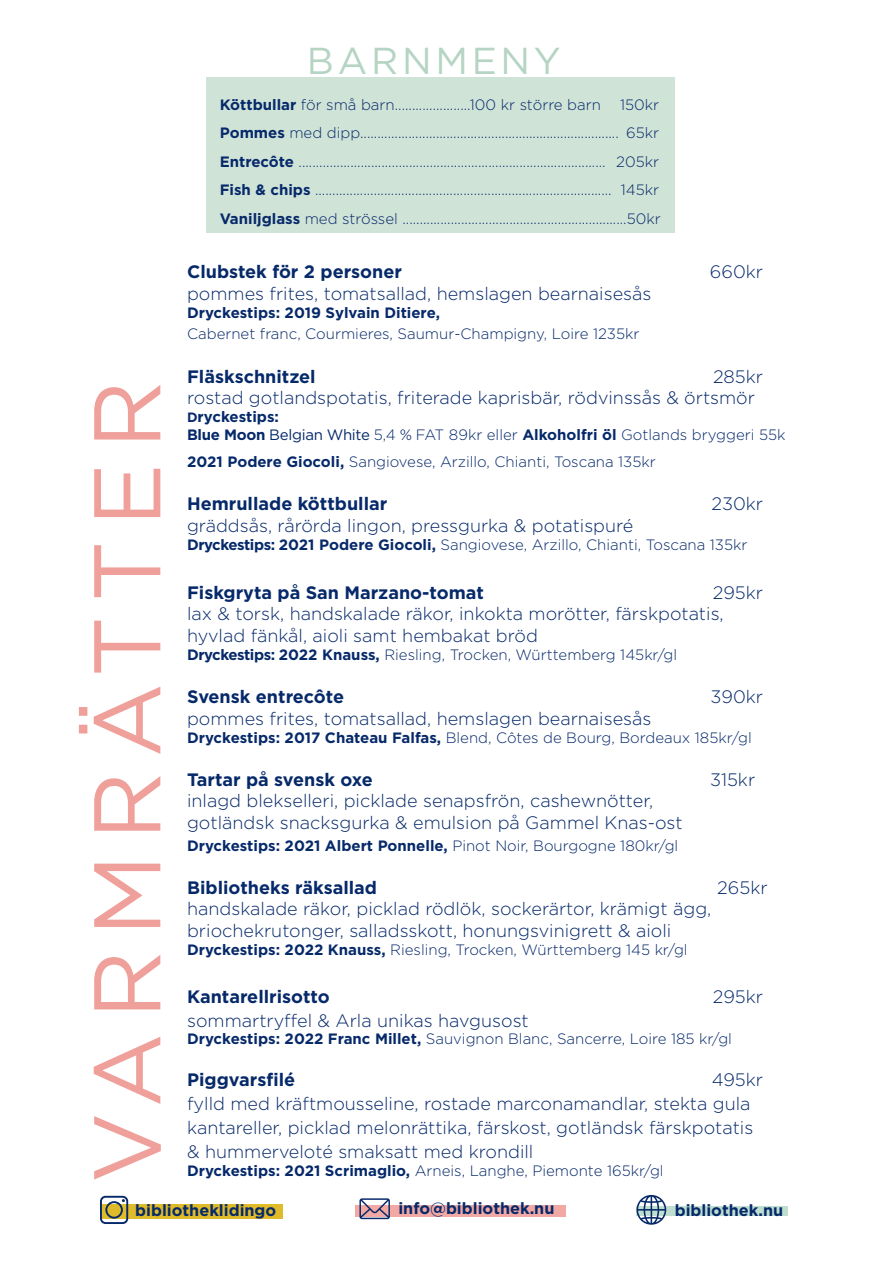
<style>
.page{position:relative;width:893px;height:1263px;background:#fff}
.page>*{position:absolute;margin:0;border:0;box-sizing:border-box;transform-origin:0 0}
.t1{font:94.5px "Gotham";letter-spacing:.15em;color:#f0a09a}
.t2{font:37.5px "Gotham";letter-spacing:.1em;color:#b5d4c3}
.t3{font:300 18px "Gotham";color:#06296a}
.t4{font:700 18px "Gotham";color:#06296a}
.t5{font:700 16.2px "Gotham";color:#06296a}
.t6{font:300 15px "Gotham";color:#06296a}
.t7{font:700 15px "Gotham";color:#06296a}
.s1{font-weight:700}
.s2{font-size:13.5px}
.s3{font-weight:400}
.s4{font-weight:300}
</style>
<div class="page">
<div style="left:206px;top:78px;width:469px;height:155px;background:#d0e3d7"></div>
<div style="left:355px;top:1205px;width:210px;height:11px;background:#f2a8a3"></div>
<div style="left:100px;top:1205px;width:183px;height:14px;background:#dfba29"></div>
<div style="left:636px;top:1206px;width:152px;height:10px;background:#bfded0"></div>
<svg style="left:636px;top:1195px;width:30px;height:30px"></svg>
<svg style="left:100px;top:1195px;width:29px;height:29px"></svg>
<svg style="left:359px;top:1198px;width:31px;height:21px"></svg>
<p class="t2" style="left:307px;top:37px;width:255px">BARNMENY</p>
<p class="t6" style="left:220px;top:95px;width:383px"><span class="s1">Köttbullar</span> för små barn......................100 kr större barn</p>
<p class="t6" style="left:620px;top:95px;width:41px">150kr</p>
<p class="t6" style="left:220px;top:123px;width:441px"><span class="s1">Pommes</span> med dipp........................................................................... 65kr</p>
<p class="t6" style="left:220px;top:152px;width:441px"><span class="s1">Entrecôte</span> ......................................................................................... 205kr</p>
<p class="t6" style="left:220px;top:180px;width:441px"><span class="s1">Fish &amp; chips</span> ...................................................................................... 145kr</p>
<p class="t6" style="left:220px;top:209px;width:443px"><span class="s1">Vaniljglass</span> med strössel .................................................................50kr</p>
<p class="t4" style="left:187px;top:260px;width:216px">Clubstek för 2 personer</p>
<p class="t3" style="left:710px;top:260px;width:55px">660kr</p>
<p class="t3" style="left:187px;top:282px;width:466px">pommes frites, tomatsallad, hemslagen bearnaisesås</p>
<p class="t7" style="left:187px;top:302px;width:254px">Dryckestips: 2019 Sylvain Ditiere,</p>
<p class="t6" style="left:187px;top:324px;width:454px">Cabernet franc, Courmieres, Saumur-Champigny, Loire 1235kr</p>
<p class="t4" style="left:187px;top:364px;width:130px">Fläskschnitzel</p>
<p class="t3" style="left:713px;top:365px;width:52px">285kr</p>
<p class="t3" style="left:187px;top:386px;width:569px">rostad gotlandspotatis, friterade kaprisbär, rödvinssås &amp; örtsmör</p>
<p class="t7" style="left:187px;top:407px;width:93px"><span class="s2">D</span>ryckestips:</p>
<p class="t6" style="left:187px;top:425px;width:600px"><span class="s1">Blue Moon</span> <span class="s3">Belgian White</span> 5,4 % FAT 89kr eller <span class="s1">Alkoholfri öl</span> Gotlands bryggeri 55k</p>
<p class="t6" style="left:187px;top:452px;width:470px"><span class="s1">2021 Podere Giocoli,</span> Sangiovese, Arzillo, Chianti, Toscana 135kr</p>
<p class="t4" style="left:187px;top:492px;width:202px">Hemrullade köttbullar</p>
<p class="t3" style="left:711px;top:493px;width:53px">230kr</p>
<p class="t3" style="left:187px;top:514px;width:448px">gräddsås, rårörda lingon, pressgurka &amp; potatispuré</p>
<p class="t6" style="left:187px;top:535px;width:562px"><span class="s1">Dryckestips: 2021 Podere Giocoli,</span> Sangiovese, Arzillo, Chianti, Toscana 135kr</p>
<p class="t4" style="left:187px;top:580px;width:298px">Fiskgryta på San Marzano-tomat</p>
<p class="t3" style="left:713px;top:581px;width:52px">295kr</p>
<p class="t3" style="left:187px;top:602px;width:538px">lax &amp; torsk, handskalade räkor, inkokta morötter, färskpotatis,</p>
<p class="t3" style="left:187px;top:624px;width:352px">hyvlad fänkål, aioli samt hembakat bröd</p>
<p class="t6" style="left:187px;top:645px;width:491px"><span class="s1">Dryckestips: 2022 Knauss,</span> Riesling, Trocken, Württemberg 145kr/gl</p>
<p class="t4" style="left:187px;top:685px;width:159px">Svensk entrecôte</p>
<p class="t3" style="left:711px;top:685px;width:54px">390kr</p>
<p class="t3" style="left:187px;top:707px;width:466px">pommes frites, tomatsallad, hemslagen bearnaisesås</p>
<p class="t6" style="left:187px;top:728px;width:566px"><span class="s1">Dryckestips: 2017 Chateau Falfas,</span> Blend, Côtes de Bourg, Bordeaux 185kr/gl</p>
<p class="t4" style="left:187px;top:767px;width:187px">Tartar på svensk oxe</p>
<p class="t3" style="left:710px;top:768px;width:47px">315kr</p>
<p class="t3" style="left:187px;top:790px;width:467px">inlagd blekselleri, picklade senapsfrön, cashewnötter,</p>
<p class="t3" style="left:187px;top:811px;width:497px">gotländsk snacksgurka &amp; emulsion på Gammel Knas-ost</p>
<p class="t7" style="left:187px;top:835px;width:493px">Dryckestips: 2021 Albert Ponnelle, <span class="s4">Pinot Noir, Bourgogne 180kr/gl</span></p>
<p class="t4" style="left:187px;top:875px;width:191px">Bibliotheks räksallad</p>
<p class="t3" style="left:717px;top:876px;width:52px">265kr</p>
<p class="t3" style="left:187px;top:898px;width:526px">handskalade räkor, picklad rödlök, sockerärtor, krämigt ägg,</p>
<p class="t3" style="left:187px;top:919px;width:486px">briochekrutonger, salladsskott, honungsvinigrett &amp; aioli</p>
<p class="t6" style="left:187px;top:940px;width:502px"><span class="s1">Dryckestips: 2022 Knauss,</span> Riesling, Trocken, Württemberg 145 kr/gl</p>
<p class="t4" style="left:187px;top:985px;width:144px">Kantarellrisotto</p>
<p class="t3" style="left:713px;top:985px;width:52px">295kr</p>
<p class="t3" style="left:187px;top:1009px;width:343px">sommartryffel &amp; Arla unikas havgusost</p>
<p class="t6" style="left:187px;top:1029px;width:546px"><span class="s1">Dryckestips: 2022 Franc Millet,</span> Sauvignon Blanc, Sancerre, Loire 185 kr/gl</p>
<p class="t4" style="left:187px;top:1067px;width:110px">Piggvarsfilé</p>
<p class="t3" style="left:712px;top:1068px;width:53px">495kr</p>
<p class="t3" style="left:187px;top:1092px;width:565px">fylld med kräftmousseline, rostade marconamandlar, stekta gula</p>
<p class="t3" style="left:187px;top:1116px;width:568px">kantareller, picklad melonrättika, färskost, gotländsk färskpotatis</p>
<p class="t3" style="left:187px;top:1140px;width:348px">&amp; hummerveloté smaksatt med krondill</p>
<p class="t6" style="left:187px;top:1161px;width:478px"><span class="s1">Dryckestips: 2021 Scrimaglio,</span> Arneis, Langhe, Piemonte 165kr/gl</p>
<p class="t5" style="left:135px;top:1199px;width:143px">bibliotheklidingo</p>
<p class="t5" style="left:398px;top:1197px;width:158px">info@bibliothek.nu</p>
<p class="t5" style="left:675px;top:1199px;width:110px">bibliothek.nu</p>
<p class="t1" style="left:66px;top:1183px;width:804px;rotate:-90deg">VARMRÄTTER</p>
</div>
